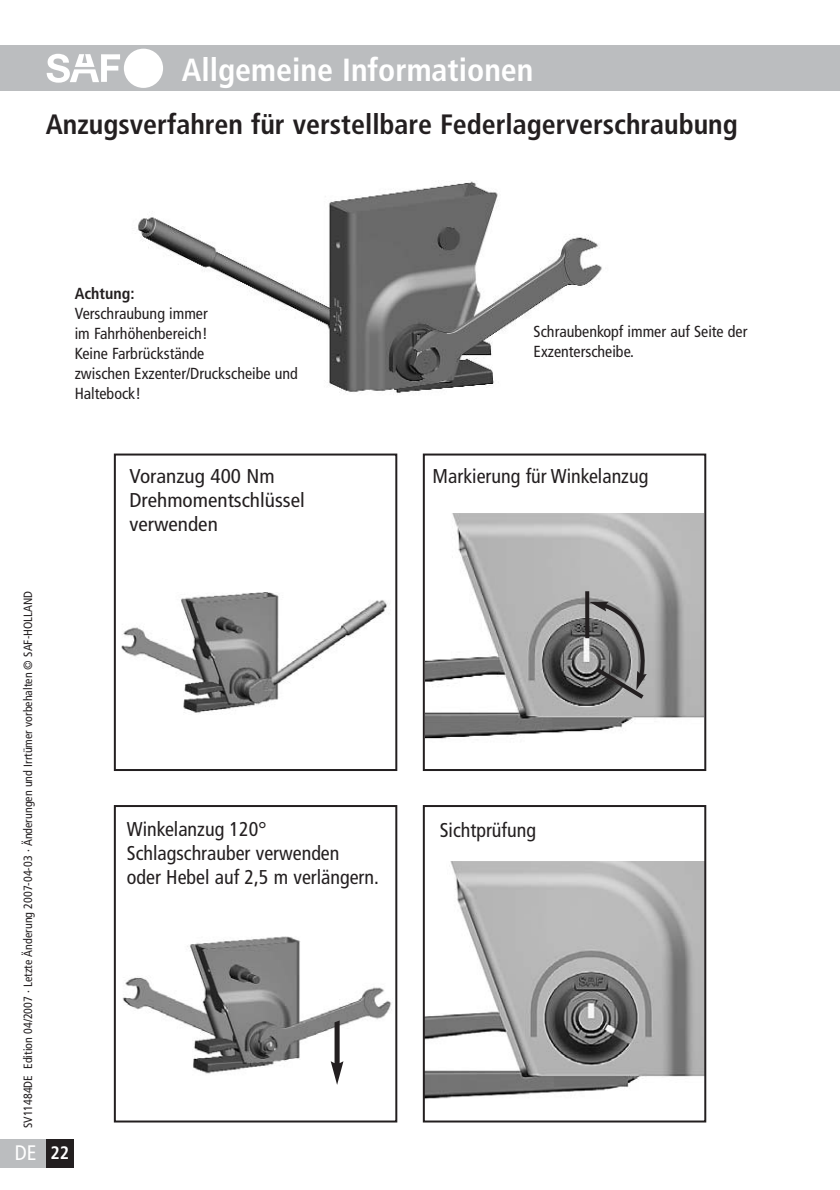
<style>
.page{position:relative;width:840px;height:1190px;background:#fff}
.page>*{position:absolute;margin:0;border:0;box-sizing:border-box;transform-origin:0 0}
.t1{font:700 condensed 32px "Frutiger";color:#fff}
.t2{font:700 condensed 28px "Frutiger";color:#231f20}
.t3{font:condensed 21px "Frutiger";color:#fff}
.t4{font:condensed 20px/24px "Frutiger";color:#231f20}
.t5{font:condensed 20px/24px "Frutiger";color:#231f20;scale:1.06 1}
.t6{font:700 condensed 18px "Frutiger";color:#fff}
.t7{font:condensed 16px/20px "Frutiger";color:#231f20}
.t8{font:700 condensed 16px "Frutiger";color:#231f20}
.t9{font:condensed 12px "Frutiger";color:#231f20}
</style>
<div class="page">
<div style="left:0;top:45px;width:840px;height:46px;background:#bbbdbf"></div>
<div style="left:124px;top:49px;width:39px;height:39px;background:#fff;border-radius:50%"></div>
<svg style="left:47px;top:54px;width:73px;height:29px"></svg>
<div style="left:46px;top:1139px;width:28px;height:29px;background:#231f20"></div>
<img style="left:137px;top:181px;width:465px;height:213px">
<img style="left:121px;top:592px;width:267px;height:121px">
<div style="left:114px;top:454px;width:283px;height:317px;border:2px solid #231f20"></div>
<img style="left:122px;top:936px;width:270px;height:138px">
<div style="left:114px;top:805px;width:283px;height:318px;border:2px solid #231f20"></div>
<img style="left:426px;top:514px;width:277px;height:225px">
<img style="left:426px;top:862px;width:277px;height:237px">
<svg style="left:585px;top:591px;width:4px;height:47px"></svg>
<svg style="left:589px;top:601px;width:59px;height:101px;background:#7c7b7b"></svg>
<svg style="left:331px;top:1020px;width:12px;height:65px"></svg>
<div style="left:423px;top:454px;width:283px;height:317px;border:2px solid #231f20"></div>
<div style="left:423px;top:805px;width:283px;height:318px;border:2px solid #231f20"></div>
<div style="left:0;top:1139px;width:46px;height:29px;background:#bbbdbf"></div>
<h1 class="t1" style="left:182px;top:57px;width:353px">Allgemeine Informationen</h1>
<h2 class="t2" style="left:46px;top:113px;width:694px">Anzugsverfahren für verstellbare Federlagerverschraubung</h2>
<p class="t8" style="left:75px;top:287px;width:61px">Achtung:</p>
<p class="t7" style="left:75px;top:305px;width:225px">Verschraubung immer<br>im Fahrhöhenbereich!<br>Keine Farbrückstände<br>zwischen Exzenter/Druckscheibe und<br>Haltebock!</p>
<p class="t7" style="left:534px;top:323px;width:215px">Schraubenkopf immer auf Seite der<br>Exzenterscheibe.</p>
<p class="t9" style="left:23px;top:1128px;width:539px;rotate:-90deg">SV11484DE Edition 04/2007 · Letzte Änderung 2007-04-03 · Änderungen und Irrtümer vorbehalten © SAF-HOLLAND</p>
<h3 class="t3" style="left:15px;top:1145px;width:23px">DE</h3>
<p class="t6" style="left:51px;top:1146px;width:20px">22</p>
<p class="t5" style="left:129px;top:466px;width:167px">Voranzug 400 Nm<br>Drehmomentschlüssel verwenden</p>
<p class="t4" style="left:433px;top:466px;width:217px">Markierung für Winkelanzug</p>
<p class="t4" style="left:127px;top:818px;width:254px">Winkelanzug 120°<br>Schlagschrauber verwenden<br>oder Hebel auf 2,5 m verlängern.</p>
<p class="t4" style="left:440px;top:820px;width:98px">Sichtprüfung</p>
</div>
